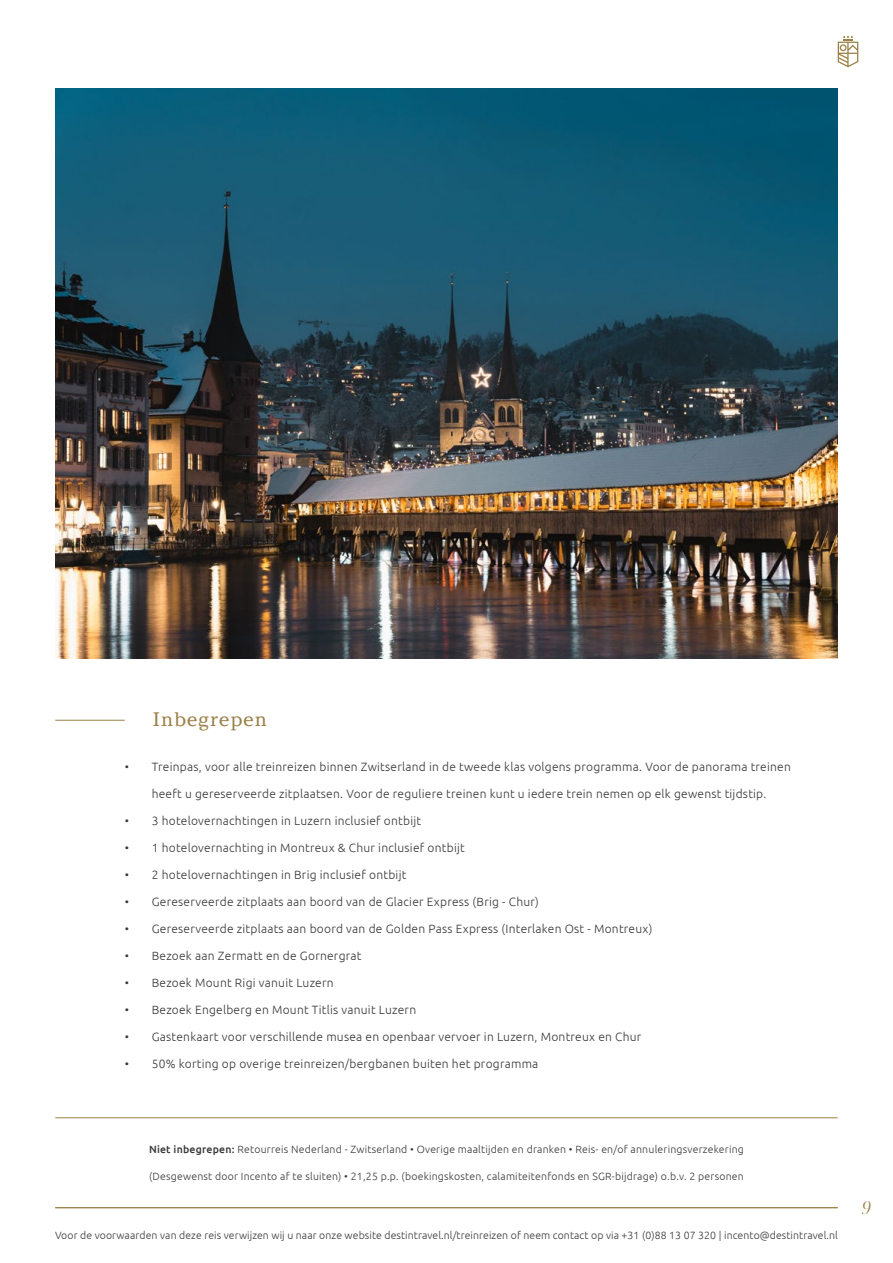
<style>
.page{position:relative;width:893px;height:1263px;background:#fff}
.page>*{position:absolute;margin:0;border:0;box-sizing:border-box;transform-origin:0 0}
.t1{font:19.5px "Argesta Text";letter-spacing:.02em;color:#9b8148}
.t2{font:italic 18px "Argesta Hairline";color:#9b8148}
.t3{font:300 12px "Ubuntu";letter-spacing:.02em;color:#383839}
.t4{font:300 10.5px "Ubuntu";letter-spacing:.02em;color:#383839}
.s1{font-weight:500}
</style>
<div class="page">
<svg style="left:838px;top:36px;width:20px;height:31px"></svg>
<hr style="left:55px;top:1207px;width:783px;height:1px;background:#9b8148">
<hr style="left:55px;top:1117px;width:783px;height:1px;background:#9b8148">
<hr style="left:55px;top:720px;width:70px;height:1px;background:#9b8148">
<img style="left:55px;top:88px;width:783px;height:570px">
<h1 class="t1" style="left:152px;top:707px;width:117px">Inbegrepen</h1>
<p class="t3" style="left:125px;top:759px;width:668px">• Treinpas, voor alle treinreizen binnen Zwitserland in de tweede klas volgens programma. Voor de panorama treinen</p>
<p class="t3" style="left:152px;top:786px;width:616px">heeft u gereserveerde zitplaatsen. Voor de reguliere treinen kunt u iedere trein nemen op elk gewenst tijdstip.</p>
<p class="t3" style="left:125px;top:813px;width:298px">• 3 hotelovernachtingen in Luzern inclusief ontbijt</p>
<p class="t3" style="left:125px;top:840px;width:342px">• 1 hotelovernachting in Montreux &amp; Chur inclusief ontbijt</p>
<p class="t3" style="left:125px;top:867px;width:283px">• 2 hotelovernachtingen in Brig inclusief ontbijt</p>
<p class="t3" style="left:125px;top:894px;width:416px">• Gereserveerde zitplaats aan boord van de Glacier Express (Brig - Chur)</p>
<p class="t3" style="left:125px;top:921px;width:529px">• Gereserveerde zitplaats aan boord van de Golden Pass Express (Interlaken Ost - Montreux)</p>
<p class="t3" style="left:125px;top:948px;width:238px">• Bezoek aan Zermatt en de Gornergrat</p>
<p class="t3" style="left:125px;top:975px;width:210px">• Bezoek Mount Rigi vanuit Luzern</p>
<p class="t3" style="left:125px;top:1002px;width:293px">• Bezoek Engelberg en Mount Titlis vanuit Luzern</p>
<p class="t3" style="left:125px;top:1029px;width:518px">• Gastenkaart voor verschillende musea en openbaar vervoer in Luzern, Montreux en Chur</p>
<p class="t3" style="left:125px;top:1056px;width:415px">• 50% korting op overige treinreizen/bergbanen buiten het programma</p>
<p class="t4" style="left:149px;top:1143px;width:596px"><span class="s1">Niet inbegrepen:</span> Retourreis Nederland - Zwitserland • Overige maaltijden en dranken • Reis- en/of annuleringsverzekering</p>
<p class="t4" style="left:149px;top:1170px;width:596px">(Desgewenst door Incento af te sluiten) • 21,25 p.p. (boekingskosten, calamiteitenfonds en SGR-bijdrage) o.b.v. 2 personen</p>
<p class="t4" style="left:55px;top:1229px;width:784px">Voor de voorwaarden van deze reis verwijzen wij u naar onze website destintravel.nl/treinreizen of neem contact op via +31 (0)88 13 07 320 | incento@destintravel.nl</p>
<h2 class="t2" style="left:860px;top:1197px;width:12px">9</h2>
</div>
